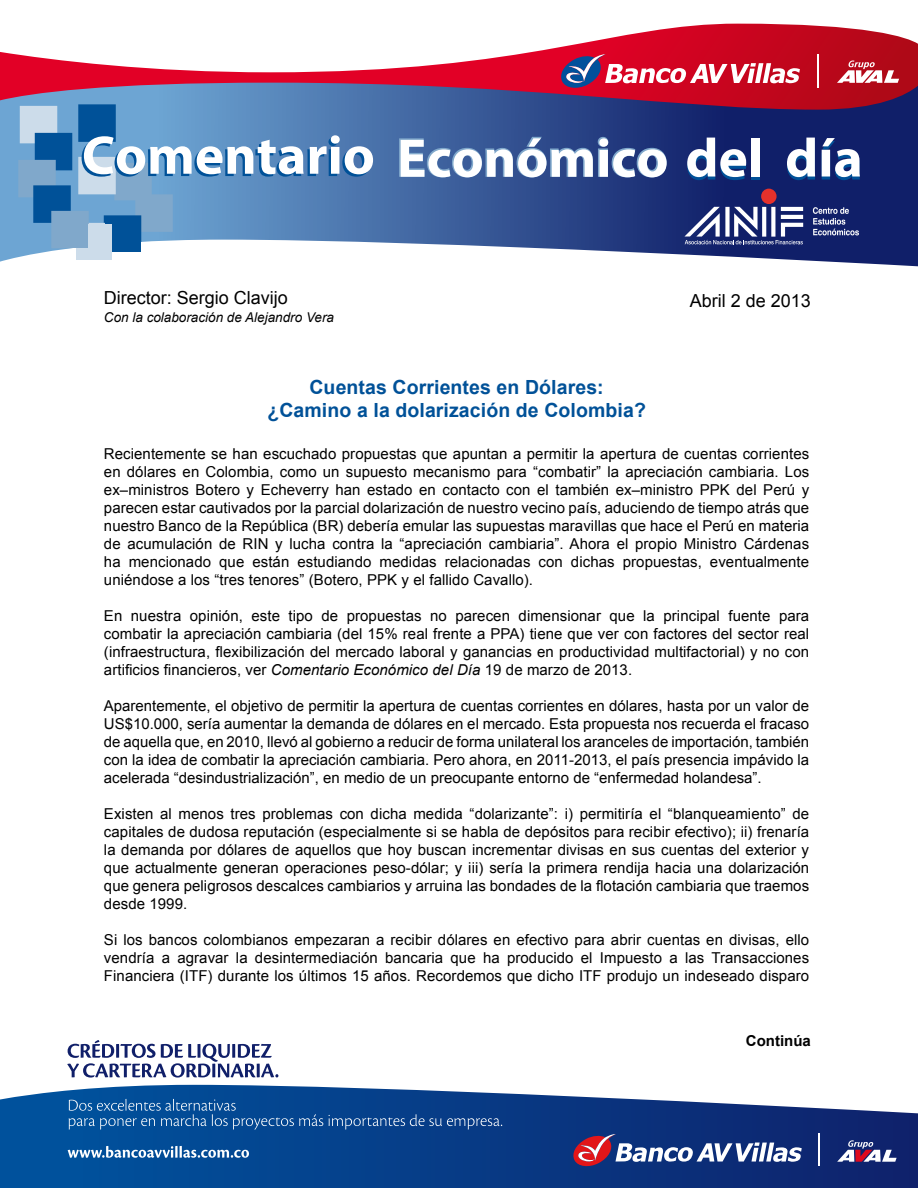
<style>
.page{position:relative;width:918px;height:1188px;background:#fff}
.page>*{position:absolute;margin:0;border:0;box-sizing:border-box;transform-origin:0 0}
.t1{font:700 19.5px/23.4px "Arial";letter-spacing:.005em;color:#005198;text-align:center}
.t2{font:18px "Arial";color:#000}
.t3{font:15px/18px "Arial";letter-spacing:.005em;color:#000;text-align:justify}
.t4{font:700 15px "Arial";color:#000}
.t5{font:italic 13.5px "Arial";color:#000}
.s1{font-style:italic}
</style>
<div class="page">
<svg style="left:0;top:24px;width:918px;height:59px"></svg>
<svg style="left:0;top:83px;width:918px;height:183px;background:#5b699d"></svg>
<svg style="left:0;top:1085px;width:918px;height:103px;background:#265596"></svg>
<div style="left:136px;top:195px;width:36px;height:36px;background:#80a8cb"></div>
<div style="left:135px;top:194px;width:38px;height:38px;border:2px solid #80a8cb"></div>
<div style="left:115px;top:164px;width:36px;height:36px;background:#80a8cb"></div>
<div style="left:114px;top:163px;width:38px;height:37px;border:2px solid #80a8cb"></div>
<div style="left:21px;top:107px;width:36px;height:36px;background:#ccdcea"></div>
<div style="left:20px;top:106px;width:37px;height:37px;border:2px solid #ccdcea"></div>
<div style="left:36px;top:134px;width:36px;height:36px;background:#005198"></div>
<div style="left:35px;top:133px;width:37px;height:37px;border:2px solid #005198"></div>
<div style="left:79px;top:105px;width:36px;height:36px;background:#005198"></div>
<div style="left:78px;top:104px;width:38px;height:38px;border:2px solid #005198"></div>
<div style="left:79px;top:158px;width:36px;height:36px;background:#ccdcea"></div>
<div style="left:78px;top:157px;width:38px;height:37px;border:2px solid #ccdcea"></div>
<div style="left:19px;top:161px;width:36px;height:36px;background:#80a8cb"></div>
<div style="left:18px;top:160px;width:38px;height:37px;border:2px solid #80a8cb"></div>
<div style="left:34px;top:186px;width:36px;height:36px;background:#005198"></div>
<div style="left:33px;top:185px;width:38px;height:38px;border:2px solid #005198"></div>
<div style="left:104px;top:215px;width:37px;height:38px;border:2px solid #005198"></div>
<div style="left:75px;top:223px;width:38px;height:37px;border:2px solid #ccdcea"></div>
<div style="left:51px;top:211px;width:38px;height:37px;border:2px solid #80a8cb"></div>
<svg style="left:82px;top:135px;width:291px;height:42px"></svg>
<svg style="left:398px;top:136px;width:269px;height:42px"></svg>
<div style="left:751px;top:141px;width:9px;height:39px;background:#005198"></div>
<svg style="left:687px;top:138px;width:59px;height:42px"></svg>
<div style="left:751px;top:138px;width:9px;height:39px;background:#fff"></div>
<svg style="left:787px;top:138px;width:28px;height:42px"></svg>
<svg style="left:822px;top:138px;width:38px;height:42px"></svg>
<div style="left:761px;top:189px;width:16px;height:15px;background:#e5312b;border-radius:50%"></div>
<svg style="left:684px;top:207px;width:119px;height:37px"></svg>
<svg style="left:813px;top:207px;width:46px;height:28px"></svg>
<div style="left:105px;top:216px;width:36px;height:36px;background:#005198"></div>
<div style="left:76px;top:224px;width:36px;height:36px;background:#ccdcea"></div>
<div style="left:52px;top:212px;width:36px;height:36px;background:#80a8cb"></div>
<svg style="left:69px;top:1099px;width:254px;height:31px;background:#1d5da0"></svg>
<svg style="left:329px;top:1114px;width:173px;height:16px;background:#255697"></svg>
<svg style="left:68px;top:1146px;width:181px;height:12px"></svg>
<svg style="left:67px;top:1040px;width:211px;height:38px"></svg>
<svg style="left:837px;top:61px;width:62px;height:22px"></svg>
<svg style="left:559px;top:54px;width:241px;height:36px"></svg>
<hr style="left:817px;top:54px;width:2px;height:34px;background:#fff">
<svg style="left:837px;top:1140px;width:60px;height:22px"></svg>
<svg style="left:571px;top:1134px;width:231px;height:34px"></svg>
<hr style="left:818px;top:1134px;width:2px;height:32px;background:#fff">
<p class="t2" style="left:104px;top:286px;width:186px">Director: Sergio Clavijo</p>
<p class="t2" style="left:690px;top:289px;width:123px">Abril 2 de 2013</p>
<p class="t5" style="left:104px;top:309px;width:232px">Con la colaboración de Alejandro Vera</p>
<h1 class="t1" style="left:267px;top:376px;width:380px">Cuentas Corrientes en Dólares: ¿Camino a la dolarización de Colombia?</h1>
<p class="t3" style="left:104px;top:445px;width:707px">Recientemente se han escuchado propuestas que apuntan a permitir la apertura de cuentas corrientes en dólares en Colombia, como un supuesto mecanismo para “combatir” la apreciación cambiaria. Los ex–ministros Botero y Echeverry han estado en contacto con el también ex–ministro PPK del Perú y parecen estar cautivados por la parcial dolarización de nuestro vecino país, aduciendo de tiempo atrás que nuestro Banco de la República (BR) debería emular las supuestas maravillas que hace el Perú en materia de acumulación de RIN y lucha contra la “apreciación cambiaria”. Ahora el propio Ministro Cárdenas ha mencionado que están estudiando medidas relacionadas con dichas propuestas, eventualmente uniéndose a los “tres tenores” (Botero, PPK y el fallido Cavallo).</p>
<p class="t3" style="left:104px;top:607px;width:707px">En nuestra opinión, este tipo de propuestas no parecen dimensionar que la principal fuente para combatir la apreciación cambiaria (del 15% real frente a PPA) tiene que ver con factores del sector real (infraestructura, flexibilización del mercado laboral y ganancias en productividad multifactorial) y no con artificios financieros, ver <span class="s1">Comentario Económico del Día</span> 19 de marzo de 2013.</p>
<p class="t3" style="left:104px;top:697px;width:707px">Aparentemente, el objetivo de permitir la apertura de cuentas corrientes en dólares, hasta por un valor de US$10.000, sería aumentar la demanda de dólares en el mercado. Esta propuesta nos recuerda el fracaso de aquella que, en 2010, llevó al gobierno a reducir de forma unilateral los aranceles de importación, también con la idea de combatir la apreciación cambiaria. Pero ahora, en 2011-2013, el país presencia impávido la acelerada “desindustrialización”, en medio de un preocupante entorno de “enfermedad holandesa”.</p>
<p class="t3" style="left:104px;top:805px;width:707px">Existen al menos tres problemas con dicha medida “dolarizante”: i) permitiría el “blanqueamiento” de capitales de dudosa reputación (especialmente si se habla de depósitos para recibir efectivo); ii) frenaría la demanda por dólares de aquellos que hoy buscan incrementar divisas en sus cuentas del exterior y que actualmente generan operaciones peso-dólar; y iii) sería la primera rendija hacia una dolarización que genera peligrosos descalces cambiarios y arruina las bondades de la flotación cambiaria que traemos desde 1999.</p>
<p class="t3" style="left:104px;top:931px;width:707px">Si los bancos colombianos empezaran a recibir dólares en efectivo para abrir cuentas en divisas, ello vendría a agravar la desintermediación bancaria que ha producido el Impuesto a las Transacciones Financiera (ITF) durante los últimos 15 años. Recordemos que dicho ITF produjo un indeseado disparo</p>
<p class="t4" style="left:746px;top:1031px;width:66px">Continúa</p>
</div>
